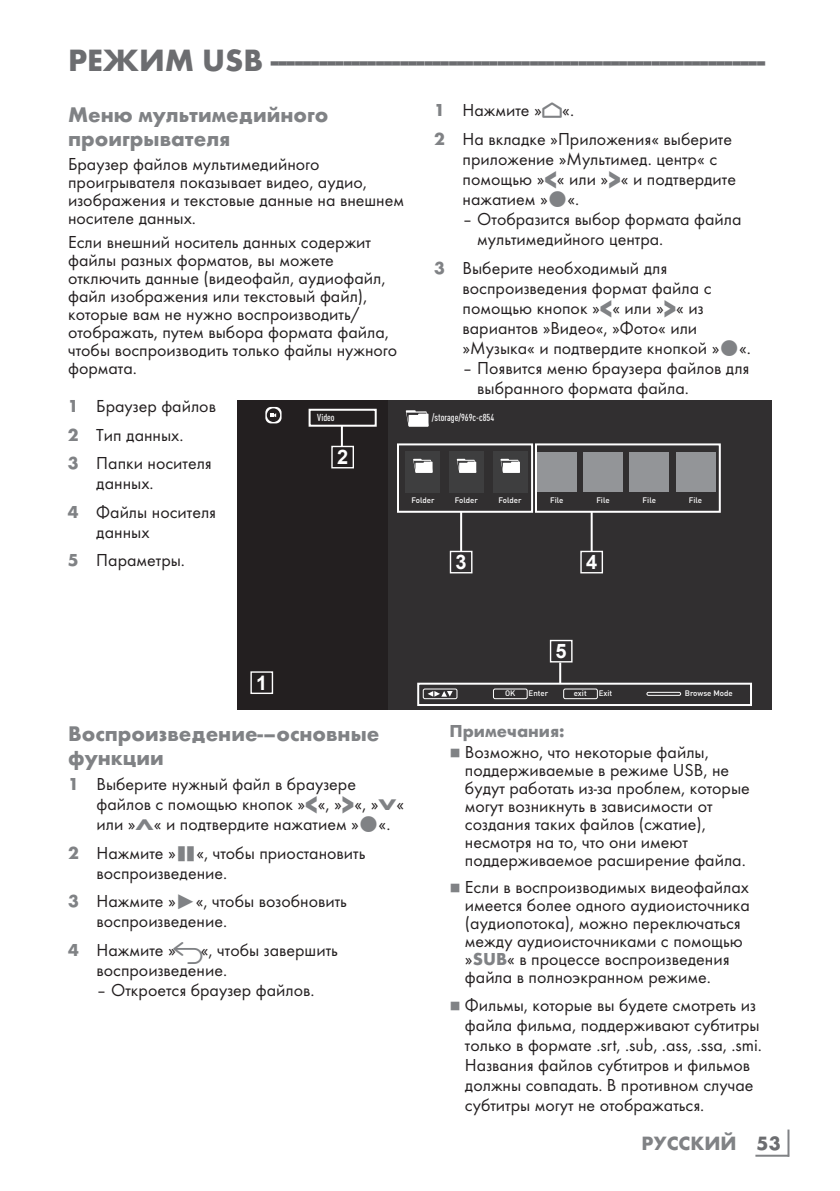
<style>
.page{position:relative;width:840px;height:1191px;background:#fff}
.page>*{position:absolute;margin:0;border:0;box-sizing:border-box;transform-origin:0 0}
.t1{font:700 32px "Futura TOT";color:#6c6d70}
.t2{font:700 22px/24px "Futura TOT";color:#808285}
.t3{font:700 20px "Futura TOT";color:#808285}
.t4{font:700 20px "Arial";color:#fff}
.t5{font:18px/18px "Futura TOT Boo";color:#231f20}
.t6{font:700 18px "Futura TOT";color:#808285}
.t7{font:500 condensed 10px "DIN Pro";color:#fff}
.t8{font:500 8px "DIN Pro";color:#fff}
.t9{font:8px "Grund Son Se";color:#808285}
.s1{font-family:"Futura TOT";font-weight:700;color:#808285}
.s2{font-family:"Arcelik TS9 Android";font-size:24px;color:#808285}
.s3{font-family:"Futura TOT";font-weight:700;font-size:27.2px;color:#808285}
.s4{font-family:"Futura TOT";font-weight:700;font-size:16px;color:#808285}
.s5{font-family:"Grund Son Se";font-size:14px;color:#808285}
.s6{color:#6c6d70}
</style>
<div class="page">
<hr style="left:787px;top:1129px;width:2px;height:27px;background:#808285">
<hr style="left:755px;top:1154px;width:33px;height:2px;background:#808285">
<div style="left:237px;top:400px;width:533px;height:310px;background:#231f20"></div>
<div style="left:388px;top:400px;width:382px;height:309px;background:#312f30"></div>
<svg style="left:405px;top:410px;width:23px;height:17px"></svg>
<svg style="left:265px;top:407px;width:16px;height:16px"></svg>
<div style="left:266px;top:408px;width:14px;height:14px;background:#231f20;border-radius:50%"></div>
<svg style="left:270px;top:413px;width:6px;height:4px"></svg>
<div style="left:405px;top:451px;width:34px;height:41px;background:#3e3e3f"></div>
<svg style="left:413px;top:459px;width:19px;height:14px"></svg>
<div style="left:493px;top:451px;width:34px;height:41px;background:#3e3e3f"></div>
<svg style="left:500px;top:459px;width:19px;height:14px"></svg>
<div style="left:449px;top:451px;width:34px;height:41px;background:#3e3e3f"></div>
<svg style="left:456px;top:459px;width:20px;height:14px"></svg>
<div style="left:536px;top:452px;width:40px;height:39px;background:#939598"></div>
<div style="left:583px;top:452px;width:39px;height:39px;background:#939598"></div>
<div style="left:629px;top:452px;width:39px;height:39px;background:#939598"></div>
<div style="left:675px;top:452px;width:40px;height:39px;background:#939598"></div>
<svg style="left:427px;top:691px;width:25px;height:5px"></svg>
<div style="left:423px;top:689px;width:34px;height:10px;border:1px solid #fff;border-radius:2px"></div>
<div style="left:493px;top:689px;width:34px;height:10px;border:1px solid #fff;border-radius:2px"></div>
<div style="left:563px;top:689px;width:34px;height:10px;border:1px solid #fff;border-radius:2px"></div>
<div style="left:646px;top:692px;width:34px;height:4px;border:1px solid #fff"></div>
<div style="left:250px;top:671px;width:23px;height:23px;border:1px solid #fff"></div>
<div style="left:449px;top:551px;width:23px;height:22px;border:1px solid #fff"></div>
<div style="left:580px;top:551px;width:22px;height:22px;border:1px solid #fff"></div>
<div style="left:397px;top:443px;width:135px;height:70px;border:2px solid #fff"></div>
<div style="left:534px;top:443px;width:186px;height:70px;border:2px solid #fff"></div>
<div style="left:331px;top:446px;width:23px;height:22px;border:1px solid #fff"></div>
<div style="left:308px;top:409px;width:68px;height:18px;border:2px solid #fff"></div>
<div style="left:549px;top:640px;width:23px;height:22px;border:1px solid #fff"></div>
<div style="left:417px;top:682px;width:334px;height:24px;border:2px solid #fff"></div>
<hr style="left:341px;top:425px;width:2px;height:21px;background:#fff">
<hr style="left:460px;top:511px;width:2px;height:41px;background:#fff">
<hr style="left:590px;top:511px;width:2px;height:41px;background:#fff">
<hr style="left:559px;top:662px;width:2px;height:21px;background:#fff">
<h1 class="t1" style="left:68px;top:40px;width:698px">РЕЖИМ USB--------------------------------------------------------------</h1>
<p class="t2" style="left:68px;top:103px;width:262px">Меню мультимедийного проигрывателя</p>
<p class="t5" style="left:68px;top:155px;width:337px">Браузер файлов мультимедийного проигрывателя показывает видео, аудио, изображения и текстовые данные на внешнем носителе данных.</p>
<p class="t5" style="left:68px;top:232px;width:330px">Если внешний носитель данных содержит файлы разных форматов, вы можете отключить данные (видеофайл, аудиофайл, файл изображения или текстовый файл), которые вам не нужно воспроизводить/ отображать, путем выбора формата файла, чтобы воспроизводить только файлы нужного формата.</p>
<p class="t5" style="left:68px;top:392px;width:149px;line-height:28.6px"><span class="s1">1</span> Браузер файлов<br><span class="s1">2</span> Тип данных.<br><span class="s1">3</span> Папки носителя</p>
<p class="t5" style="left:68px;top:469px;width:150px;line-height:28.6px;text-indent:28px">данных.<br><span class="s1">4</span> Файлы носителя</p>
<p class="t5" style="left:68px;top:517px;width:119px;line-height:28.6px;text-align:center">данных<br><span class="s1">5</span> Параметры.</p>
<p class="t5" style="left:434px;top:96px;width:299px;line-height:28.4px"><span class="s1">1</span> Нажмите »<span class="s2">p</span>«.<br><span class="s1">2</span> На вкладке »Приложения« выберите</p>
<p class="t5" style="left:462px;top:149px;width:275px;line-height:20px">приложение »Мультимед. центр« с помощью »<span class="s3">&lt;</span>« или »<span class="s3">&gt;</span>« и подтвердите нажатием » «.</p>
<p class="t5" style="left:477px;top:209px;width:265px;line-height:20px;text-indent:-15px">– Отобразится выбор формата файла мультимедийного центра.</p>
<p class="t5" style="left:462px;top:257px;width:290px;line-height:20px;text-indent:-28px"><span class="s1">3</span> Выберите необходимый для воспроизведения формат файла с помощью кнопок »<span class="s3">&lt;</span>« или »<span class="s3">&gt;</span>« из вариантов »Видео«, »Фото« или »Музыка« и подтвердите кнопкой » «.</p>
<p class="t5" style="left:477px;top:357px;width:273px;line-height:20px;text-indent:-15px">– Появится меню браузера файлов для выбранного формата файла.</p>
<p class="t7" style="left:317px;top:410px;width:19px">Video</p>
<p class="t7" style="left:431px;top:410px;width:64px">/storage/969c-c854</p>
<p class="t4" style="left:337px;top:444px;width:13px">2</p>
<p class="t8" style="left:411px;top:493px;width:25px">Folder</p>
<p class="t8" style="left:454px;top:493px;width:25px">Folder</p>
<p class="t8" style="left:498px;top:493px;width:25px">Folder</p>
<p class="t8" style="left:549px;top:493px;width:15px">File</p>
<p class="t8" style="left:596px;top:493px;width:15px">File</p>
<p class="t8" style="left:642px;top:493px;width:15px">File</p>
<p class="t8" style="left:688px;top:493px;width:15px">File</p>
<p class="t4" style="left:455px;top:549px;width:13px">3</p>
<p class="t4" style="left:585px;top:549px;width:13px">4</p>
<p class="t4" style="left:256px;top:669px;width:13px">1</p>
<p class="t2" style="left:68px;top:721px;width:312px">Воспроизведение-–основные функции</p>
<p class="t5" style="left:96px;top:774px;width:309px;line-height:20px;text-indent:-28px"><span class="s1">1</span> Выберите нужный файл в браузере файлов с помощью кнопок »<span class="s3">&lt;</span>«, »<span class="s3">&gt;</span>«, »<span class="s4">V</span>« или »<span class="s4">Λ</span>« и подтвердите нажатием » «.</p>
<p class="t5" style="left:96px;top:842px;width:270px;line-height:20px;text-indent:-28px"><span class="s1">2</span> Нажмите »<span class="s5">!</span>«, чтобы приостановить воспроизведение.</p>
<p class="t5" style="left:96px;top:891px;width:252px;line-height:20px;text-indent:-28px"><span class="s1">3</span> Нажмите »<span class="s5">8</span>«, чтобы возобновить воспроизведение.</p>
<p class="t5" style="left:96px;top:939px;width:243px;line-height:20px;text-indent:-28px"><span class="s1">4</span> Нажмите » <span class="s2">r</span>«, чтобы завершить воспроизведение.</p>
<p class="t5" style="left:96px;top:980px;width:219px">– Откроется браузер файлов.</p>
<p class="t4" style="left:555px;top:638px;width:13px">5</p>
<p class="t8" style="left:505px;top:687px;width:12px">OK</p>
<p class="t8" style="left:528px;top:687px;width:21px">Enter</p>
<p class="t8" style="left:573px;top:687px;width:14px">exit</p>
<p class="t8" style="left:598px;top:687px;width:15px">Exit</p>
<p class="t8" style="left:684px;top:687px;width:49px">Browse Mode</p>
<p class="t6" style="left:449px;top:720px;width:117px">Примечания:</p>
<p class="t9" style="left:449px;top:749px;width:13px">7</p>
<p class="t5" style="left:464px;top:743px;width:286px">Возможно, что некоторые файлы, поддерживаемые в режиме USB, не будут работать из-за проблем, которые могут возникнуть в зависимости от создания таких файлов (сжатие), несмотря на то, что они имеют поддерживаемое расширение файла.</p>
<p class="t9" style="left:449px;top:883px;width:13px">7</p>
<p class="t5" style="left:464px;top:877px;width:286px">Если в воспроизводимых видеофайлах имеется более одного аудиоисточника (аудиопотока), можно переключаться между аудиоисточниками с помощью »<span class="s1">SUB</span>« в процессе воспроизведения файла в полноэкранном режиме.</p>
<p class="t9" style="left:449px;top:1002px;width:13px">7</p>
<p class="t5" style="left:464px;top:995px;width:298px;line-height:20px">Фильмы, которые вы будете смотреть из файла фильма, поддерживают субтитры только в формате .srt, .sub, .ass, .ssa, .smi.<br>Названия файлов субтитров и фильмов должны совпадать. В противном случае субтитры могут не отображаться.</p>
<p class="t3" style="left:641px;top:1131px;width:141px">РУССКИЙ <span class="s6">53</span></p>
</div>
